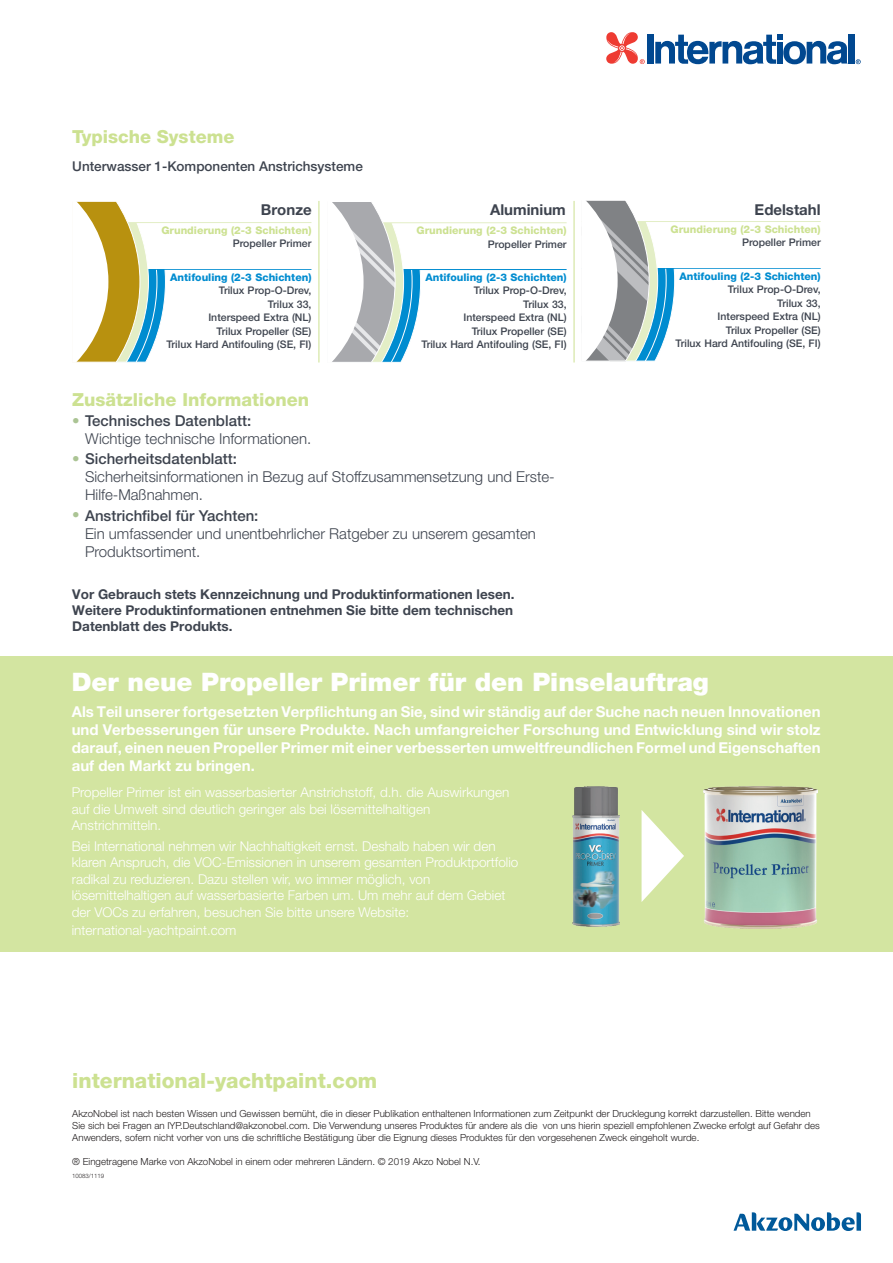
<style>
.page{position:relative;width:893px;height:1263px;background:#fff}
.page>*{position:absolute;margin:0;border:0;box-sizing:border-box;transform-origin:0 0}
.t1{font:900 25.5px "Helvetica Neue LT Pro";color:#fff}
.t2{font:800 21px "Helvetica Neue LT Pro";color:#cce191}
.t3{font:800 18px "Helvetica Neue LT Pro";color:#cce191}
.t4{font:700 15px/18px "Helvetica Neue LT Pro";color:#fff;text-align:justify}
.t5{font:300 15px/18px "Helvetica Neue LT Pro";color:#3e444f}
.t6{font:700 15px "Helvetica Neue LT Pro";color:#3e444f}
.t7{font:300 13.5px/16.5px "Helvetica Neue LT Pro";color:#fff}
.t8{font:700 13.5px/16.2px "Helvetica Neue LT Pro";color:#3e444f;text-align:justify}
.t9{font:500 13.5px "Helvetica Neue LT Pro";color:#3e444f}
.t10{font:500 10.5px/13.5px "Helvetica Neue LT Pro";color:#3e444f;text-align:right}
.t11{font:800 10.5px "Helvetica Neue LT Pro";color:#cce191}
.t12{font:800 10.5px "Helvetica Neue LT Pro";color:#008cd0}
.t13{font:300 9.75px/12px "Helvetica Neue LT Pro";color:#231f20}
.t14{font:300 6px "Helvetica Neue LT Pro";color:#231f20}
.s1{color:#abc494}
.s2{font-weight:500}
</style>
<div class="page">
<div style="left:848px;top:34px;width:7px;height:30px;background:#014890"></div>
<div style="left:647px;top:34px;width:6px;height:30px;background:#014890"></div>
<svg style="left:655px;top:34px;width:193px;height:30px"></svg>
<svg style="left:606px;top:32px;width:39px;height:32px"></svg>
<svg style="left:856px;top:59px;width:5px;height:5px"></svg>
<svg style="left:733px;top:1212px;width:128px;height:19px"></svg>
<hr style="left:72px;top:269px;width:239px;height:1px;background:#008cd0">
<hr style="left:72px;top:222px;width:239px;height:1px;background:#e3eec6">
<svg style="left:72px;top:201px;width:94px;height:162px"></svg>
<hr style="left:327px;top:269px;width:240px;height:1px;background:#008cd0">
<hr style="left:327px;top:222px;width:240px;height:1px;background:#e3eec6">
<svg style="left:327px;top:202px;width:94px;height:161px"></svg>
<hr style="left:581px;top:268px;width:240px;height:1px;background:#008cd0">
<hr style="left:581px;top:221px;width:240px;height:1px;background:#e3eec6">
<svg style="left:581px;top:200px;width:94px;height:162px"></svg>
<hr style="left:319px;top:201px;width:1px;height:161px;background:#cce191">
<hr style="left:574px;top:201px;width:1px;height:161px;background:#cce191">
<div style="left:0;top:656px;width:893px;height:295px;background:#d3e5a1"></div>
<svg style="left:642px;top:810px;width:42px;height:92px"></svg>
<img style="left:703px;top:786px;width:114px;height:142px">
<img style="left:573px;top:786px;width:47px;height:141px">
<h3 class="t3" style="left:72px;top:125px;width:164px">Typische Systeme</h3>
<h3 class="t9" style="left:72px;top:158px;width:292px">Unterwasser 1-Komponenten Anstrichsysteme</h3>
<h3 class="t6" style="left:261px;top:200px;width:52px">Bronze</h3>
<h3 class="t6" style="left:490px;top:200px;width:77px">Aluminium</h3>
<h3 class="t6" style="left:755px;top:200px;width:68px">Edelstahl</h3>
<p class="t11" style="left:161px;top:224px;width:152px">Grundierung (2-3 Schichten)</p>
<p class="t10" style="left:233px;top:237px;width:80px">Propeller Primer</p>
<p class="t12" style="left:170px;top:271px;width:143px">Antifouling (2-3 Schichten)</p>
<p class="t10" style="left:166px;top:284px;width:147px">Trilux Prop-O-Drev,<br>Trilux 33,<br>Interspeed Extra (NL)<br>Trilux Propeller (SE)<br>Trilux Hard Antifouling (SE, FI)</p>
<p class="t11" style="left:417px;top:224px;width:152px">Grundierung (2-3 Schichten)</p>
<p class="t10" style="left:488px;top:237px;width:80px">Propeller Primer</p>
<p class="t12" style="left:425px;top:271px;width:143px">Antifouling (2-3 Schichten)</p>
<p class="t10" style="left:421px;top:284px;width:147px">Trilux Prop-O-Drev,<br>Trilux 33,<br>Interspeed Extra (NL)<br>Trilux Propeller (SE)<br>Trilux Hard Antifouling (SE, FI)</p>
<h3 class="t3" style="left:72px;top:389px;width:238px">Zusätzliche Informationen</h3>
<h3 class="t5" style="left:85px;top:412px;width:228px;text-indent:-13px"><span class="s1">•</span> <span class="s2">Technisches Datenblatt:<br></span>Wichtige technische Informationen.</h3>
<h3 class="t5" style="left:85px;top:450px;width:471px;text-indent:-13px"><span class="s1">•</span> <span class="s2">Sicherheitsdatenblatt:<br></span>Sicherheitsinformationen in Bezug auf Stoffzusammensetzung und Erste-<br>Hilfe-Maßnahmen.</h3>
<h3 class="t5" style="left:85px;top:506px;width:452px;text-indent:-13px"><span class="s1">•</span> <span class="s2">Anstrichfibel für Yachten:<br></span>Ein umfassender und unentbehrlicher Ratgeber zu unserem gesamten<br>Produktsortiment.</h3>
<h3 class="t8" style="left:72px;top:585px;width:444px">Vor Gebrauch stets Kennzeichnung und Produktinformationen lesen.<br>Weitere Produktinformationen entnehmen Sie bitte dem technischen Datenblatt des Produkts.</h3>
<p class="t11" style="left:671px;top:223px;width:152px">Grundierung (2-3 Schichten)</p>
<p class="t10" style="left:742px;top:236px;width:80px">Propeller Primer</p>
<p class="t12" style="left:679px;top:270px;width:143px">Antifouling (2-3 Schichten)</p>
<p class="t10" style="left:675px;top:283px;width:147px">Trilux Prop-O-Drev,<br>Trilux 33,<br>Interspeed Extra (NL)<br>Trilux Propeller (SE)<br>Trilux Hard Antifouling (SE, FI)</p>
<h1 class="t1" style="left:72px;top:667px;width:639px">Der neue Propeller Primer für den Pinselauftrag</h1>
<p class="t4" style="left:72px;top:703px;width:750px">Als Teil unserer fortgesetzten Verpflichtung an Sie, sind wir ständig auf der Suche nach neuen Innovationen und Verbesserungen für unsere Produkte. Nach umfangreicher Forschung und Entwicklung sind wir stolz darauf, einen neuen Propeller Primer mit einer verbesserten umweltfreundlichen Formel und Eigenschaften auf den Markt zu bringen.</p>
<h3 class="t7" style="left:72px;top:784px;width:439px">Propeller Primer ist ein wasserbasierter Anstrichstoff, d.h. die Auswirkungen auf die Umwelt sind deutlich geringer als bei lösemittelhaltigen<br>Anstrichmitteln.</h3>
<p class="t7" style="left:72px;top:838px;width:448px">Bei International nehmen wir Nachhaltigkeit ernst. Deshalb haben wir den klaren Anspruch, die VOC-Emissionen in unserem gesamten Produktportfolio radikal zu reduzieren. Dazu stellen wir, wo immer möglich, von lösemittelhaltigen auf wasserbasierte Farben um. Um mehr auf dem Gebiet der VOCs zu erfahren, besuchen Sie bitte unsere Website:</p>
<h3 class="t7" style="left:72px;top:922px;width:166px">international-yachtpaint.com</h3>
<h2 class="t2" style="left:72px;top:1068px;width:306px">international-yachtpaint.com</h2>
<p class="t13" style="left:72px;top:1107px;width:749px">AkzoNobel ist nach besten Wissen und Gewissen bemüht, die in dieser Publikation enthaltenen Informationen zum Zeitpunkt der Drucklegung korrekt darzustellen. Bitte wenden<br>Sie sich bei Fragen an IYP.Deutschland@akzonobel.com. Die Verwendung unseres Produktes für andere als die von uns hierin speziell empfohlenen Zwecke erfolgt auf Gefahr des<br>Anwenders, sofern nicht vorher von uns die schriftliche Bestätigung über die Eignung dieses Produktes für den vorgesehenen Zweck eingeholt wurde.</p>
<p class="t13" style="left:72px;top:1156px;width:410px">® Eingetragene Marke von AkzoNobel in einem oder mehreren Ländern. © 2019 Akzo Nobel N.V.</p>
<p class="t14" style="left:72px;top:1172px;width:34px">10083/1119</p>
</div>
